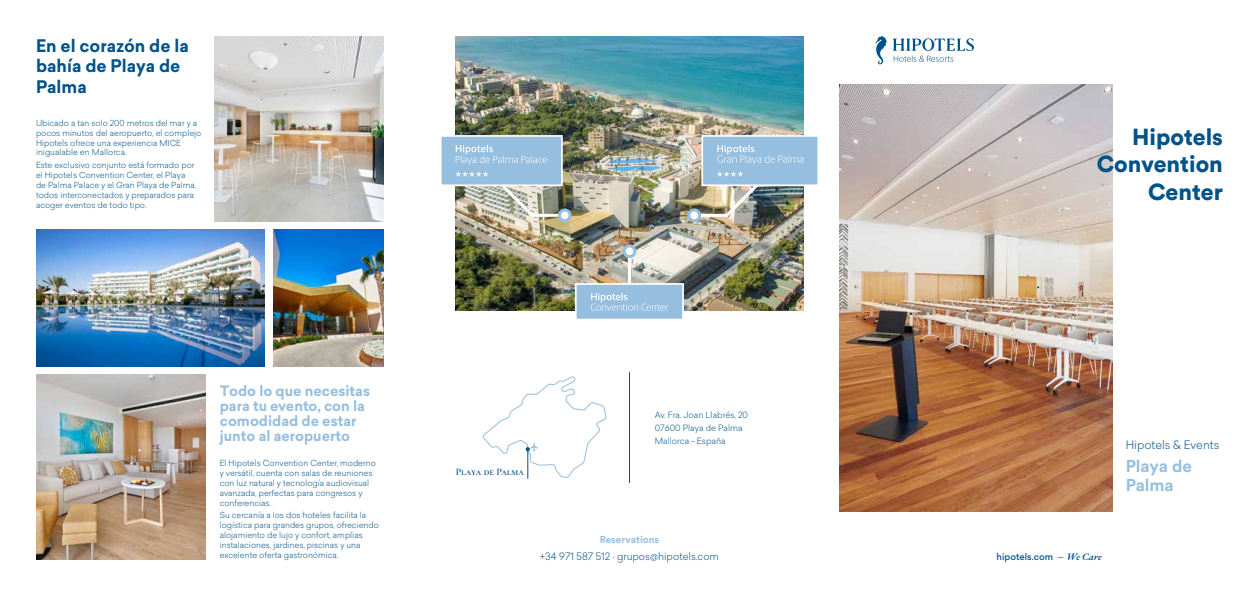
<style>
.page{position:relative;width:1259px;height:596px;background:#fff}
.page>*{position:absolute;margin:0;border:0;box-sizing:border-box;transform-origin:0 0}
.t1{font:900 23px/27.6px "Circular Std";color:#00538a;text-align:right}
.t2{font:700 17px/20.4px "Sailec";color:#00538a}
.t3{font:700 17px/19px "Circular Std";letter-spacing:-.005em;color:#96bede}
.t4{font:700 14px/15px "Sailec";color:#96bede}
.t5{font:300 11.4px "Sailec";color:#00538a}
.t6{font:300 10px "Sailec";color:#00538a}
.t7{font:700 10px "Circular Std";color:#96bede}
.t8{font:600 10px "Cormorant SC";color:#00538a}
.t9{font:500 9px "Sailec";color:#00538a}
.t10{font:300 8.5px/13px "Sailec";color:#00538a}
.t11{font:300 8.2px/9.8px "Sailec";color:#00538a}
.s1{font-weight:300}
.s2{font-family:"EB Garamond";font-weight:600;font-style:italic;font-size:10px}
</style>
<div class="page">
<img style="left:455px;top:36px;width:348px;height:274px">
<svg style="left:875px;top:36px;width:12px;height:28px"></svg>
<svg style="left:893px;top:38px;width:81px;height:24px"></svg>
<img style="left:839px;top:84px;width:273px;height:427px">
<hr style="left:629px;top:372px;width:1px;height:110px;background:#00538a">
<svg style="left:482px;top:376px;width:124px;height:102px"></svg>
<div style="left:689px;top:210px;width:10px;height:10px;background:#fff;border-radius:50%"></div>
<div style="left:687px;top:208px;width:14px;height:14px;border:3px solid #96bede;border-radius:50%"></div>
<div style="left:559px;top:210px;width:11px;height:10px;background:#fff;border-radius:50%"></div>
<div style="left:558px;top:208px;width:13px;height:14px;border:3px solid #96bede;border-radius:50%"></div>
<hr style="left:628px;top:252px;width:3px;height:36px;background:#fff">
<div style="left:624px;top:246px;width:11px;height:10px;background:#fff;border-radius:50%"></div>
<div style="left:622px;top:244px;width:14px;height:14px;border:3px solid #96bede;border-radius:50%"></div>
<img style="left:214px;top:36px;width:170px;height:185px">
<img style="left:36px;top:374px;width:170px;height:185px">
<img style="left:441px;top:134px;width:122px;height:86px">
<img style="left:700px;top:134px;width:118px;height:86px">
<svg style="left:574px;top:282px;width:111px;height:37px;background:#a4c4de"></svg>
<img style="left:273px;top:229px;width:111px;height:137px">
<img style="left:36px;top:229px;width:229px;height:137px">
<h2 class="t2" style="left:36px;top:36px;width:154px">En el corazón de la bahía de Playa de<br>Palma</h2>
<p class="t11" style="left:36px;top:118px;width:167px">Ubicado a tan solo 200 metros del mar y a pocos minutos del aeropuerto, el complejo Hipotels ofrece una experiencia MICE inigualable en Mallorca.</p>
<p class="t11" style="left:36px;top:160px;width:162px">Este exclusivo conjunto está formado por el Hipotels Convention Center, el Playa de Palma Palace y el Gran Playa de Palma, todos interconectados y preparados para acoger eventos de todo tipo.</p>
<h3 class="t4" style="left:220px;top:383px;width:152px">Todo lo que necesitas para tu evento, con la comodidad de estar junto al aeropuerto</h3>
<p class="t11" style="left:220px;top:458px;width:158px">El Hipotels Convention Center, moderno y versátil, cuenta con salas de reuniones con luz natural y tecnología audiovisual avanzada, perfectas para congresos y conferencias.</p>
<p class="t11" style="left:220px;top:510px;width:161px">Su cercanía a los dos hoteles facilita la logística para grandes grupos, ofreciendo alojamiento de lujo y confort, amplias instalaciones, jardines, piscinas y una excelente oferta gastronómica.</p>
<p class="t8" style="left:456px;top:465px;width:70px">Playa de Palma</p>
<p class="t10" style="left:655px;top:407px;width:95px">Av. Fra. Joan Llabrés, 20<br>07600 Playa de Palma<br>Mallorca - España</p>
<p class="t7" style="left:599px;top:532px;width:61px">Reservations</p>
<p class="t6" style="left:540px;top:549px;width:181px">+34 971 587 512 · grupos@hipotels.com</p>
<h1 class="t1" style="left:1096px;top:122px;width:128px">Hipotels<br>Convention<br>Center</h1>
<h3 class="t5" style="left:1125px;top:436px;width:95px">Hipotels &amp; Events</h3>
<p class="t9" style="left:996px;top:550px;width:107px">hipotels.com <span class="s1">—</span> <span class="s2">We Care</span></p>
<h2 class="t3" style="left:1125px;top:456px;width:68px">Playa de<br>Palma</h2>
</div>
